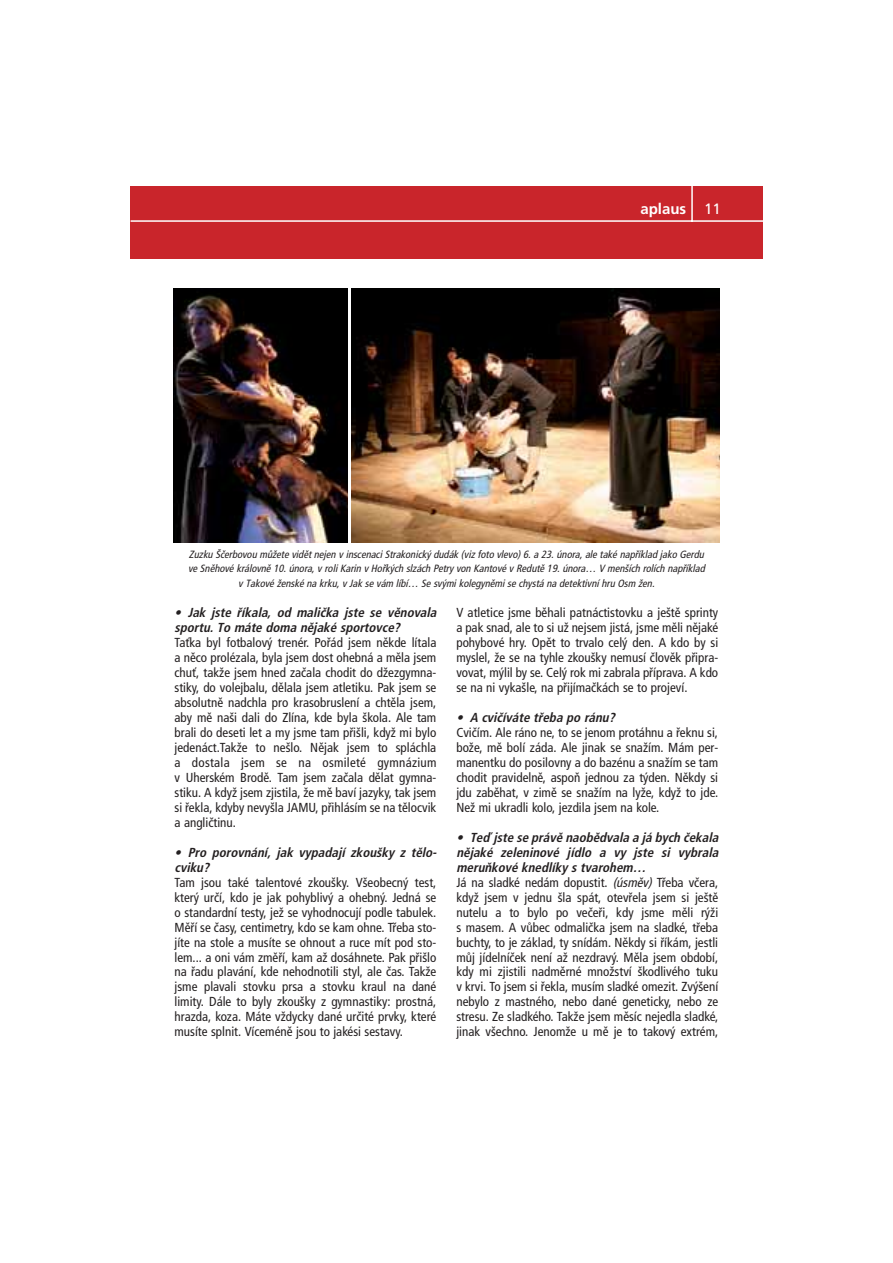
<style>
.page{position:relative;width:893px;height:1263px;background:#fff}
.page>*{position:absolute;margin:0;border:0;box-sizing:border-box;transform-origin:0 0}
.t1{font:700 15px "Frutiger CE";color:#fff}
.t2{font:condensed 13.05px/15px "Frutiger CE";color:#231f20;text-align:justify}
.t3{font:italic 700 condensed 13.05px/15px "Frutiger CE";color:#231f20}
.t4{font:italic condensed 10.5px/15px "Frutiger CE";color:#231f20;text-align:center}
.s1{font-weight:400}
.s2{font-weight:700;font-style:italic}
.s3{font-style:italic}
</style>
<div class="page">
<img style="left:130px;top:186px;width:632px;height:357px">
<p class="t1" style="left:640px;top:202px;width:82px">aplaus <span class="s1">11</span></p>
<p class="t4" style="left:188px;top:547px;width:520px">Zuzku Ščerbovou můžete vidětnejen v inscenaciStrakonický dudák (vizfoto vlevo)6.a 23.února,ale také například jako Gerdu ve Sněhové královně 10.února,v roliKarin v Hořkých slzách Petry von Kantové v Redutě 19.února… V menších rolích například v Takové ženské na krku,v Jak se vám líbí… Se svýmikolegyněmise chystá na detektivní hru Osm žen.</p>
<p class="t3" style="left:174px;top:606px;width:266px">• Jak jste říkala, od malička jste se věnovala sportu. To máte doma nějaké sportovce?</p>
<p class="t2" style="left:174px;top:636px;width:263px">Taťka byl fotbalový trenér. Pořád jsem někde lítala a něco prolézala, byla jsem dost ohebná a měla jsem chuť, takže jsem hned začala chodit do džezgymna&shy;stiky, do volejbalu, dělala jsem atletiku. Pak jsem se absolutně nadchla pro krasobruslení a chtěla jsem, aby mě naši dali do Zlína, kde byla škola. Ale tam brali do deseti let a my jsme tam přišli, když mi bylo jedenáct.Takže to nešlo. Nějak jsem to spláchla a dostala jsem se na osmileté gymnázium v Uherském Brodě. Tam jsem začala dělat gymna&shy;stiku. A když jsem zjistila, že mě baví jazyky, tak jsem si řekla, kdyby nevyšla JAMU, přihlásím se na tělocvik a angličtinu.</p>
<p class="t3" style="left:174px;top:846px;width:266px">• Pro porovnání, jak vypadají zkoušky z tělo&shy;cviku?</p>
<p class="t2" style="left:174px;top:876px;width:263px">Tam jsou také talentové zkoušky. Všeobecný test, který určí, kdo je jak pohyblivý a ohebný. Jedná se o standardní testy, jež se vyhodnocují podle tabulek.<br>Měří se časy, centimetry, kdo se kam ohne. Třeba sto&shy;jíte na stole a musíte se ohnout a ruce mít pod sto&shy;lem... a oni vám změří, kam až dosáhnete. Pak přišlo na řadu plavání, kde nehodnotili styl, ale čas. Takže jsme plavali stovku prsa a stovku kraul na dané limity. Dále to byly zkoušky z gymnastiky: prostná, hrazda, koza. Máte vždycky dané určité prvky, které musíte splnit. Víceméně jsou to jakési sestavy.</p>
<p class="t2" style="left:456px;top:606px;width:263px">V atletice jsme běhali patnáctistovku a ještě sprinty a pak snad, ale to si už nejsem jistá, jsme měli nějaké pohybové hry. Opět to trvalo celý den. A kdo by si myslel, že se na tyhle zkoušky nemusí člověk připra&shy;vovat, mýlil by se. Celý rok mi zabrala příprava. A kdo se na ni vykašle, na přijímačkách se to projeví.</p>
<p class="t3" style="left:456px;top:711px;width:163px">• A cvičíváte třeba po ránu?</p>
<p class="t2" style="left:456px;top:726px;width:263px">Cvičím. Ale ráno ne, to se jenom protáhnu a řeknu si, bože, mě bolí záda. Ale jinak se snažím. Mám per&shy;manentku do posilovny a do bazénu a snažím se tam chodit pravidelně, aspoň jednou za týden. Někdy si jdu zaběhat, v zimě se snažím na lyže, když to jde.<br>Než mi ukradli kolo, jezdila jsem na kole.</p>
<p class="t2" style="left:456px;top:831px;width:266px;text-align:left"><span class="s2">• Teď jste se právě naobědvala a já bych čekala nějaké zeleninové jídlo a vy jste si vybrala meruňkové knedlíky s tvarohem…<br></span>Já na sladké nedám dopustit. <span class="s3">(úsměv)</span> Třeba včera, když jsem v jednu šla spát, otevřela jsem si ještě nutelu a to bylo po večeři, kdy jsme měli rýži s masem. A vůbec odmalička jsem na sladké, třeba buchty, to je základ, ty snídám. Někdy si říkám, jestli můj jídelníček není až nezdravý. Měla jsem období, kdy mi zjistili nadměrné množství škodlivého tuku v krvi. To jsem si řekla, musím sladké omezit. Zvýšení nebylo z mastného, nebo dané geneticky, nebo ze stresu. Ze sladkého. Takže jsem měsíc nejedla sladké, jinak všechno. Jenomže u mě je to takový extrém,</p>
</div>
